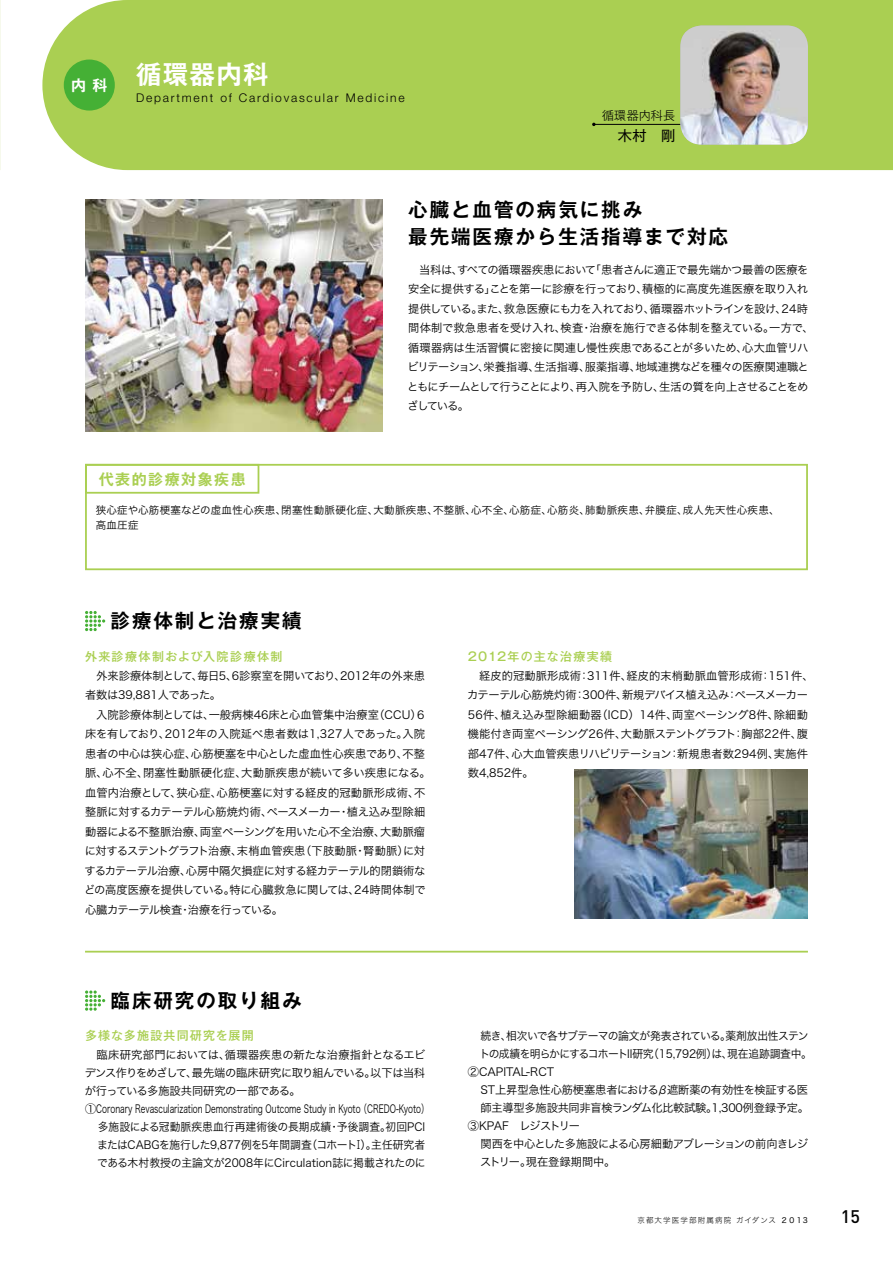
<style>
.page{position:relative;width:893px;height:1263px;background:#fff}
.page>*{position:absolute;margin:0;border:0;box-sizing:border-box;transform-origin:0 0}
.t1{font:700 25.5px "Gothic MB101 Pr 5 De";letter-spacing:.05em;color:#fff}
.t2{font:700 19.5px/27px "Gothic MB101 Pr 5 De";letter-spacing:.1em;color:#000}
.t3{font:500 18px "Adi Haus";color:#000}
.t4{font:700 15px "Gothic MB101 Pr 5 De";letter-spacing:.1em;color:#aacf52}
.t5{font:700 15px "Gothic MB101 Pr 5 De";color:#fff}
.t6{font:14.25px "Gothic MB101 Pr 5";color:#000}
.t7{font:300 12px "Helvetica Neue LT Std";letter-spacing:.15em;color:#000}
.t8{font:500 12px "Gothic MB101 Pr 5";letter-spacing:.1em;color:#aacf52}
.t9{font:500 12px "Gothic MB101 Pr 5";letter-spacing:.12em;color:#aacf52}
.t10{font:300 12px "Gothic MB101 Pr 5";letter-spacing:.015em;color:#000}
.t11{font:11.25px/19.5px "Hira Kaku Std W3";letter-spacing:-.015em;color:#000}
.t12{font:11.25px/19.5px "Hira Kaku Std W3";letter-spacing:.01em;color:#000}
.t13{font:11.25px "Hira Kaku Std W3";letter-spacing:-.015em;color:#000;scale:.96 1}
.t14{font:11.25px "Hira Kaku Std W3";letter-spacing:.01em;color:#000;scale:.96 1}
.t15{font:11.25px "Hira Kaku Std W3";letter-spacing:-.04em;color:#000;scale:.96 1}
.t16{font:11.25px "Hira Kaku Std W3";letter-spacing:-.05em;color:#000}
.t17{font:11.25px "Hira Kaku Std W3";letter-spacing:-.045em;color:#000;scale:.96 1}
.t18{font:11.25px "Hira Kaku Std W3";letter-spacing:-.055em;color:#000}
.t19{font:11.25px "Hira Kaku Std W3";letter-spacing:-.06em;color:#000}
.t20{font:10.5px/15px "Hira Kaku Std W3";letter-spacing:.03em;color:#000}
.t21{font:7.5px "Hira Kaku Std W2";letter-spacing:.15em;color:#000}
.s1{font-family:"Gothic MB101 Pr 5";font-weight:300}
.s2{font-family:"Hira Kaku Std W4"}
</style>
<div class="page">
<div style="left:42px;top:0;width:851px;height:170px;background:#aacf52"></div>
<div style="left:85px;top:464px;width:723px;height:106px;border:2px solid #aacf52"></div>
<div style="left:85px;top:464px;width:174px;height:30px;border:2px solid #aacf52"></div>
<hr style="left:85px;top:951px;width:723px;height:1px;background:#aacf52">
<hr style="left:594px;top:124px;width:88px;height:1px;background:#000">
<svg style="left:0;top:0;width:1px;height:170px"></svg>
<img style="left:85px;top:200px;width:298px;height:232px">
<svg style="left:85px;top:611px;width:20px;height:20px"></svg>
<svg style="left:85px;top:990px;width:20px;height:21px"></svg>
<div style="left:64px;top:60px;width:51px;height:51px;background:#45b035;border-radius:50%"></div>
<img style="left:680px;top:26px;width:128px;height:119px">
<img style="left:574px;top:769px;width:234px;height:149px">
<h3 class="t5" style="left:71px;top:72px;width:38px">内 科</h3>
<h1 class="t1" style="left:136px;top:53px;width:134px">循環器内科</h1>
<p class="t7" style="left:136px;top:91px;width:270px">Department of Cardiovascular Medicine</p>
<p class="t10" style="left:602px;top:106px;width:75px">循環器内科長</p>
<p class="t6" style="left:618px;top:124px;width:59px">木村　剛</p>
<h2 class="t2" style="left:408px;top:195px;width:321px">心臓と血管の病気に挑み<br>最先端医療から生活指導まで対応</h2>
<p class="t11" style="left:407px;top:259px;width:408px">　当科は、すべての循環器疾患において「患者さんに適正で最先端かつ最善の医療を安全に提供する」ことを第一に診療を行っており、積極的に高度先進医療を取り入れ提供している。また、救急医療にも力を入れており、循環器ホットラインを設け、24時間体制で救急患者を受け入れ、検査・治療を施行できる体制を整えている。一方で、循環器病は生活習慣に密接に関連し慢性疾患であることが多いため、心大血管リハビリテーション、栄養指導、生活指導、服薬指導、地域連携などを種々の医療関連職とともにチームとして行うことにより、再入院を予防し、生活の質を向上させることをめざしている。</p>
<h3 class="t4" style="left:99px;top:466px;width:148px">代表的診療対象疾患</h3>
<p class="t20" style="left:96px;top:502px;width:686px">狭心症や心筋梗塞などの虚血性心疾患、閉塞性動脈硬化症、大動脈疾患、不整脈、心不全、心筋症、心筋炎、肺動脈疾患、弁膜症、成人先天性心疾患、高血圧症</p>
<h2 class="t2" style="left:111px;top:606px;width:193px">診療体制と治療実績</h2>
<p class="t9" style="left:85px;top:646px;width:199px">外来診療体制および入院診療体制</p>
<p class="t11" style="left:84px;top:665px;width:348px">　外来診療体制として、毎日5、6診察室を開いており、2012年の外来患者数は39,881人であった。<br>　入院診療体制としては、一般病棟46床と心血管集中治療室（CCU）６床を有しており、2012年の入院延べ患者数は1,327人であった。入院患者の中心は狭心症、心筋梗塞を中心とした虚血性心疾患であり、不整脈、心不全、閉塞性動脈硬化症、大動脈疾患が続いて多い疾患になる。血管内治療として、狭心症、心筋梗塞に対する経皮的冠動脈形成術、不整脈に対するカテーテル心筋焼灼術、ペースメーカー・植え込み型除細動器による不整脈治療、両室ペーシングを用いた心不全治療、大動脈瘤に対するステントグラフト治療、末梢血管疾患（下肢動脈・腎動脈）に対するカテーテル治療、心房中隔欠損症に対する経カテーテル的閉鎖術などの高度医療を提供している。特に心臓救急に関しては、24時間体制で心臓カテーテル検査・治療を行っている。</p>
<h2 class="t2" style="left:111px;top:985px;width:193px">臨床研究の取り組み</h2>
<p class="t8" style="left:85px;top:1026px;width:170px">多様な多施設共同研究を展開</p>
<p class="t11" style="left:85px;top:1045px;width:342px">　臨床研究部門においては、循環器疾患の新たな治療指針となるエビ</p>
<p class="t16" style="left:85px;top:1064px;width:342px">デンス作りをめざして、最先端の臨床研究に取り組んでいる。以下は当科</p>
<p class="t11" style="left:85px;top:1081px;width:217px">が行っている多施設共同研究の一部である。</p>
<p class="t11" style="left:85px;top:1099px;width:345px">①Coronary Revascularization Demonstrating Outcome Study in Kyoto （CREDO-Kyoto）</p>
<p class="t13" style="left:98px;top:1118px;width:343px">多施設による冠動脈疾患血行再建術後の長期成績・予後調査。初回PCI</p>
<p class="t13" style="left:97px;top:1136px;width:343px">またはCABGを施行した9,877例を5年間調査（コホート<span class="s1">Ⅰ</span>）。主任研究者</p>
<p class="t14" style="left:97px;top:1154px;width:344px">である木村教授の主論文が2008年にCirculation誌に掲載されたのに</p>
<p class="t8" style="left:468px;top:646px;width:146px">2012年の主な治療実績</p>
<p class="t12" style="left:467px;top:665px;width:348px">　経皮的冠動脈形成術：311件、経皮的末梢動脈血管形成術：151件、カテーテル心筋焼灼術：300件、新規デバイス植え込み：ペースメーカー56件、植え込み型除細動器（ICD）14件、両室ペーシング8件、除細動機能付き両室ペーシング26件、大動脈ステントグラフト：胸部22件、腹部47件、心大血管疾患リハビリテーション：新規患者数294例、実施件数4,852件。</p>
<p class="t17" style="left:480px;top:1027px;width:343px">続き、相次いで各サブテーマの論文が発表されている。薬剤放出性ステン</p>
<p class="t15" style="left:479px;top:1045px;width:348px">トの成績を明らかにするコホートII研究（15,792例）は、現在追跡調査中。</p>
<p class="t11" style="left:468px;top:1061px;width:99px">②CAPITAL-RCT　</p>
<p class="t11" style="left:480px;top:1079px;width:329px">ST上昇型急性心筋梗塞患者におけるβ遮断薬の有効性を検証する医</p>
<p class="t11" style="left:480px;top:1097px;width:330px">師主導型多施設共同非盲検ランダム化比較試験。1,300例登録予定。</p>
<p class="t19" style="left:468px;top:1117px;width:125px">③KPAF　レジストリー　</p>
<p class="t18" style="left:480px;top:1135px;width:329px">関西を中心とした多施設による心房細動アブレーションの前向きレジ</p>
<p class="t11" style="left:480px;top:1151px;width:137px">ストリー。現在登録期間中。</p>
<p class="t21" style="left:637px;top:1214px;width:172px">京都大学医学部附属病院 ガイダンス <span class="s2">２０１3</span></p>
<h3 class="t3" style="left:841px;top:1205px;width:21px">15</h3>
</div>
